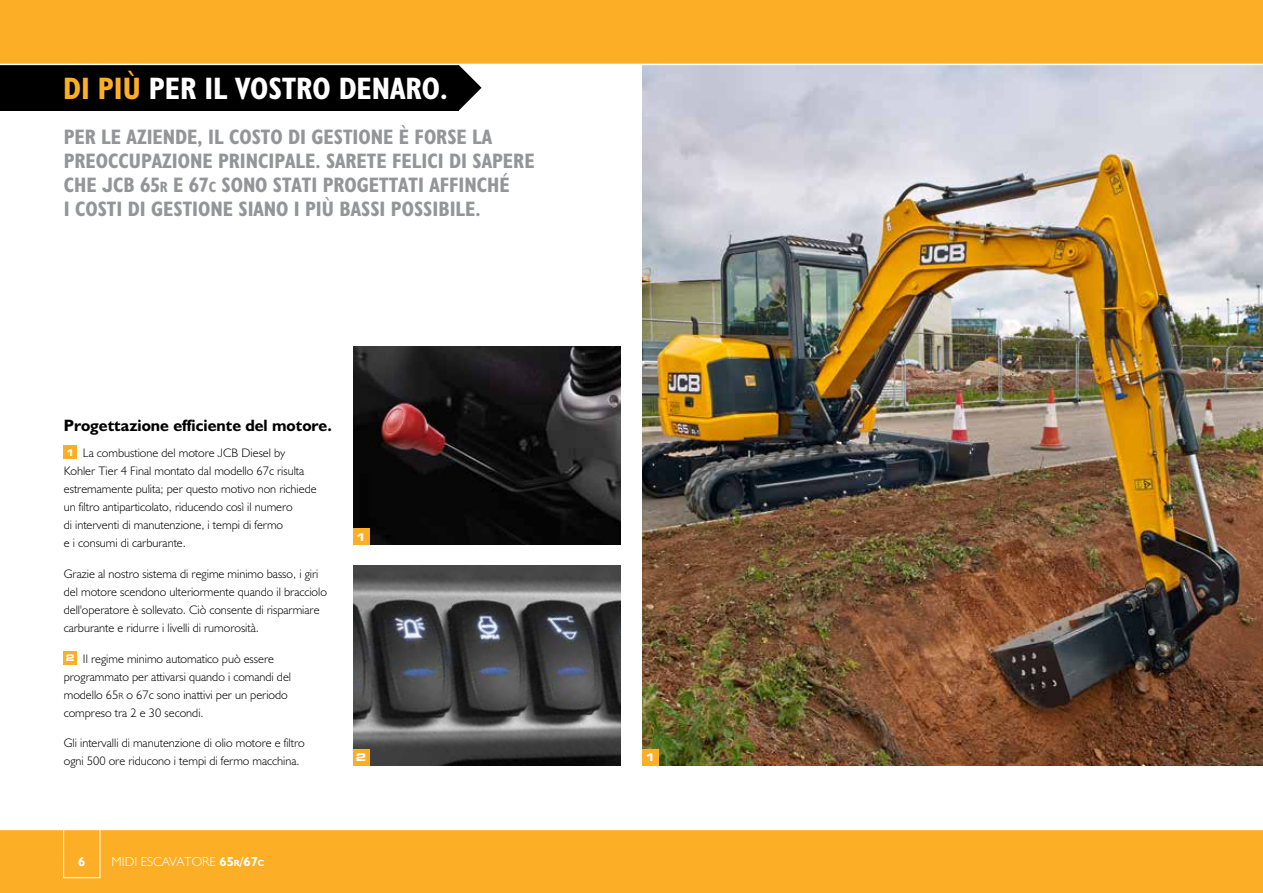
<style>
.page{position:relative;width:1263px;height:893px;background:#fff}
.page>*{position:absolute;margin:0;border:0;box-sizing:border-box;transform-origin:0 0}
.t1{font:31.2px "JCB Bold Condensed";color:#fff}
.t2{font:21px/24px "JCB Bold Condensed";color:#939598}
.t3{font:16.5px "JCB Bold";color:#000}
.t4{font:13.2px "JCB Light";color:#fff}
.t5{font:13.2px "JCB Bold";color:#fff}
.t6{font:12.3px/18px "JCB Light";color:#000}
.t7{font:700 expanded 10.5px "Square 721 BT";color:#fff}
.s1{color:#fcaf26}
.s2{font-size:15px}
.s3{font-family:"Square 721 BT";font-weight:700;font-stretch:expanded;font-size:9.15px;color:#fff}
.s4{font-size:9px}
.s5{font-family:"JCB Bold"}
.s6{font-family:"JCB Bold";font-size:9px}
</style>
<div class="page">
<img style="left:642px;top:65px;width:621px;height:700px">
<img style="left:353px;top:346px;width:268px;height:199px">
<img style="left:353px;top:566px;width:268px;height:199px">
<svg style="left:459px;top:65px;width:22px;height:45px"></svg>
<div style="left:0;top:54px;width:459px;height:57px;background:#000"></div>
<div style="left:0;top:829px;width:1263px;height:64px;background:#fcaf26"></div>
<hr style="left:0;top:829px;width:1263px;height:1px;background:#fff">
<div style="left:0;top:0;width:1263px;height:64px;background:#fcaf26"></div>
<div style="left:64px;top:446px;width:13px;height:13px;background:#fcaf26"></div>
<div style="left:64px;top:651px;width:13px;height:14px;background:#fcaf26"></div>
<div style="left:63px;top:819px;width:37px;height:59px;border:1px solid #fff"></div>
<div style="left:353px;top:749px;width:16px;height:16px;background:#fcaf26"></div>
<div style="left:353px;top:529px;width:16px;height:16px;background:#fcaf26"></div>
<div style="left:642px;top:749px;width:16px;height:16px;background:#fcaf26"></div>
<hr style="left:0;top:64px;width:1263px;height:1px;background:#fff">
<h1 class="t1" style="left:63px;top:69px;width:386px"><span class="s1">DI PIÙ</span> PER IL VOSTRO DENARO.</h1>
<h2 class="t2" style="left:64px;top:124px;width:472px">PER LE AZIENDE, IL COSTO DI GESTIONE È FORSE LA PREOCCUPAZIONE PRINCIPALE. SARETE FELICI DI SAPERE CHE JCB 65<span class="s2">R</span> E 67<span class="s2">C</span> SONO STATI PROGETTATI AFFINCHÉ<br>I COSTI DI GESTIONE SIANO I PIÙ BASSI POSSIBILE.</h2>
<h3 class="t3" style="left:64px;top:415px;width:270px">Progettazione efficiente del motore.</h3>
<p class="t6" style="left:64px;top:444px;width:254px"><span class="s3">1</span> La combustione del motore JCB Diesel by Kohler Tier 4 Final montato dal modello 67c risulta estremamente pulita; per questo motivo non richiede un filtro antiparticolato, riducendo così il numero<br>di interventi di manutenzione, i tempi di fermo<br>e i consumi di carburante.</p>
<p class="t6" style="left:64px;top:564px;width:265px">Grazie al nostro sistema di regime minimo basso, i giri del motore scendono ulteriormente quando il bracciolo dell'operatore è sollevato. Ciò consente di risparmiare carburante e ridurre i livelli di rumorosità.</p>
<p class="t6" style="left:64px;top:649px;width:229px"><span class="s3">2</span> Il regime minimo automatico può essere programmato per attivarsi quando i comandi del modello 65<span class="s4">R</span> o 67c sono inattivi per un periodo compreso tra 2 e 30 secondi.</p>
<p class="t6" style="left:64px;top:734px;width:242px">Gli intervalli di manutenzione di olio motore e filtro ogni 500 ore riducono i tempi di fermo macchina.</p>
<p class="t7" style="left:356px;top:531px;width:12px">1</p>
<p class="t7" style="left:356px;top:751px;width:12px">2</p>
<p class="t5" style="left:78px;top:853px;width:9px">6</p>
<p class="t4" style="left:112px;top:853px;width:154px">MIDI ESCAVATORE <span class="s5">65</span><span class="s6">R</span><span class="s5">/67</span><span class="s6">C</span></p>
<p class="t7" style="left:645px;top:751px;width:12px">1</p>
</div>
